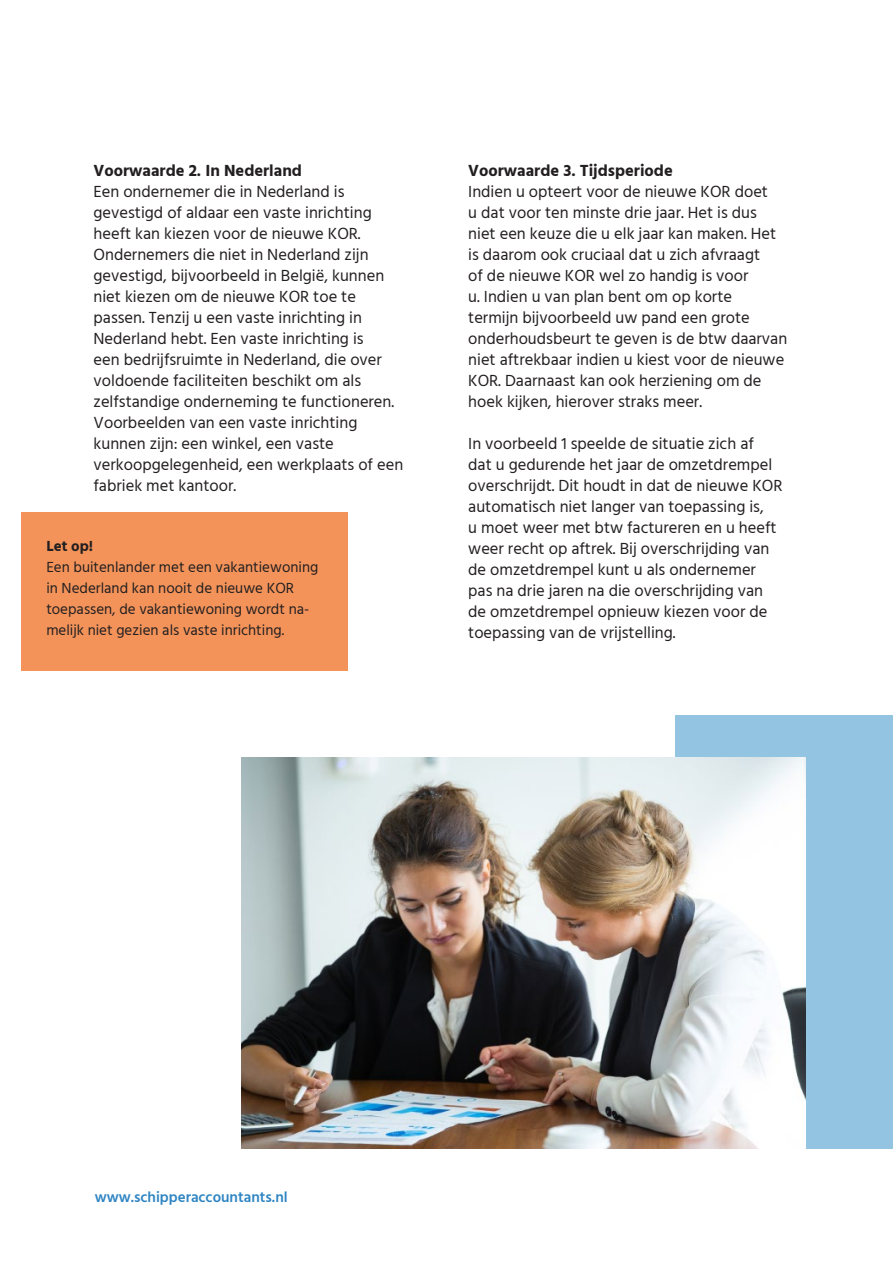
<style>
.page{position:relative;width:893px;height:1263px;background:#fff}
.page>*{position:absolute;margin:0;border:0;box-sizing:border-box;transform-origin:0 0}
.Alineastijl_1{font:16.5px/21px "Hind";color:#231f20}
.t1{font:700 16.5px "Hind";color:#231f20}
.t2{font:15px/21px "Hind";color:#231f20}
.t3{font:600 15px "Hind";color:#2e85c3}
.t4{font:700 15px "Hind";color:#231f20}
</style>
<div class="page">
<div style="left:21px;top:512px;width:327px;height:158px;background:#f3935a"></div>
<div style="left:676px;top:715px;width:217px;height:433px;background:#93c5e3"></div>
<img style="left:241px;top:758px;width:564px;height:390px">
<p class="t1" style="left:94px;top:161px;width:210px">Voorwaarde 2. In Nederland</p>
<p class="Alineastijl_1" style="left:94px;top:182px;width:311px">Een ondernemer die in Nederland is gevestigd of aldaar een vaste inrichting heeft kan kiezen voor de nieuwe KOR.<br>Ondernemers die niet in Nederland zijn gevestigd, bijvoorbeeld in België, kunnen niet kiezen om de nieuwe KOR toe te passen. Tenzij u een vaste inrichting in Nederland hebt. Een vaste inrichting is<br>een bedrijfsruimte in Nederland, die over voldoende faciliteiten beschikt om als zelfstandige onderneming te functioneren.<br>Voorbeelden van een vaste inrichting kunnen zijn: een winkel, een vaste verkoopgelegenheid, een werkplaats of een fabriek met kantoor.</p>
<p class="t4" style="left:46px;top:537px;width:48px">Let op!</p>
<p class="t2" style="left:46px;top:558px;width:274px">Een buitenlander met een vakantiewoning in Nederland kan nooit de nieuwe KOR toepassen, de vakantiewoning wordt na&shy;melijk niet gezien als vaste inrichting.</p>
<p class="t1" style="left:468px;top:161px;width:206px">Voorwaarde 3. Tijdsperiode</p>
<p class="Alineastijl_1" style="left:468px;top:182px;width:321px">Indien u opteert voor de nieuwe KOR doet<br>u dat voor ten minste drie jaar. Het is dus niet een keuze die u elk jaar kan maken. Het is daarom ook cruciaal dat u zich afvraagt<br>of de nieuwe KOR wel zo handig is voor<br>u. Indien u van plan bent om op korte<br>termijn bijvoorbeeld uw pand een grote onderhoudsbeurt te geven is de btw daarvan niet aftrekbaar indien u kiest voor de nieuwe KOR. Daarnaast kan ook herziening om de hoek kijken, hierover straks meer.</p>
<p class="Alineastijl_1" style="left:468px;top:434px;width:316px">In voorbeeld 1 speelde de situatie zich af<br>dat u gedurende het jaar de omzetdrempel overschrijdt. Dit houdt in dat de nieuwe KOR automatisch niet langer van toepassing is,<br>u moet weer met btw factureren en u heeft weer recht op aftrek. Bij overschrijding van de omzetdrempel kunt u als ondernemer pas na drie jaren na die overschrijding van de omzetdrempel opnieuw kiezen voor de toepassing van de vrijstelling.</p>
<p class="t3" style="left:95px;top:1187px;width:194px">www.schipperaccountants.nl</p>
</div>
